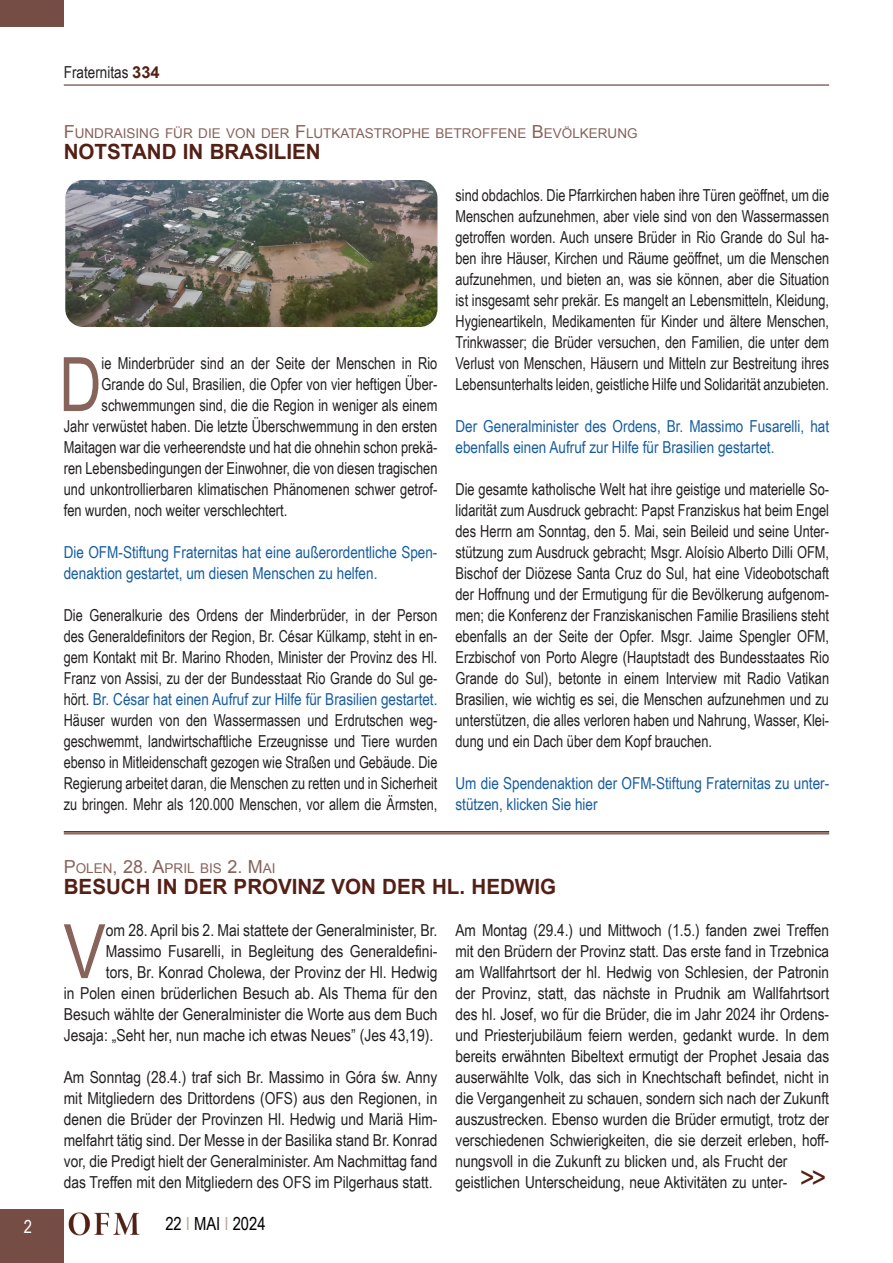
<style>
.page{position:relative;width:893px;height:1263px;background:#fff}
.page>*{position:absolute;margin:0;border:0;box-sizing:border-box;transform-origin:0 0}
.Testo_normal{font:75.15px "Arial Narrow";color:#87635b;scale:.95 1}
.Testo_normal-2{font:75.15px "Arial Narrow";color:#87635b}
.Testo_sinEspacio{font:30px "Arial Narrow";color:#542015}
.Titolo{font:700 21px "Arial";color:#542015}
.t1{font:18px "Arial Narrow";color:#000}
.t2{font:18px "Arial Narrow";color:#fff}
.Testo_normal-3{font:16.5px/21px "Arial Narrow";color:#231f20;text-align:right}
.Testo_normal-4{font:16.5px/21px "Arial Narrow";color:#231f20;text-align:justify;scale:.94 1}
.Testo_normal-5{font:16.5px/21px "Arial Narrow";color:#231f20;text-align:justify;scale:.95 1}
.Testo_normal-6{font:16.5px/21px "Arial Narrow";color:#175d9e}
.Titolo_piccolo{font:13.5px "Arial";color:#87635b}
.s1{font-family:"Arial";font-weight:700;color:#542015}
.s2{font-size:18px}
.s3{color:#175d9e}
.s4{color:#bba6a1}
</style>
<div class="page">
<div style="left:0;top:1209px;width:64px;height:54px;background:#764d44"></div>
<hr style="left:64px;top:85px;width:765px;height:1px;background:#542015">
<div style="left:0;top:0;width:64px;height:27px;background:#764d44"></div>
<img style="left:69px;top:1212px;width:71px;height:24px">
<img style="left:65px;top:180px;width:372px;height:147px">
<hr style="left:64px;top:831px;width:765px;height:2px;background:#542015">
<hr style="left:64px;top:833px;width:765px;height:1px;background:#542015">
<p class="t2" style="left:24px;top:1213px;width:10px">2</p>
<p class="Testo_normal-3" style="left:64px;top:61px;width:97px">Fraternitas <span class="s1">334</span></p>
<p class="Titolo_piccolo" style="left:64px;top:124px;width:575px"><span class="s2">F</span>UNDRAISING FÜR DIE VON DER <span class="s2">F</span>LUTKATASTROPHE BETROFFENE <span class="s2">B</span>EVÖLKERUNG</p>
<p class="Titolo" style="left:64px;top:138px;width:258px">NOTSTAND IN BRASILIEN</p>
<p class="Testo_normal" style="left:59px;top:329px;width:46px">D</p>
<p class="Testo_normal-5" style="left:102px;top:352px;width:355px">ie Minderbrüder sind an der Seite der Menschen in Rio</p>
<p class="Testo_normal-5" style="left:102px;top:373px;width:355px">Grande do Sul, Brasilien, die Opfer von vier heftigen Über-</p>
<p class="Testo_normal-5" style="left:102px;top:394px;width:355px">schwemmungen sind, die die Region in weniger als einem</p>
<p class="Testo_normal-5" style="left:64px;top:415px;width:395px">Jahr verwüstet haben. Die letzte Überschwemmung in den ersten</p>
<p class="Testo_normal-5" style="left:64px;top:436px;width:395px">Maitagen war die verheerendste und hat die ohnehin schon prekä-</p>
<p class="Testo_normal-5" style="left:64px;top:457px;width:395px">ren Lebensbedingungen der Einwohner, die von diesen tragischen</p>
<p class="Testo_normal-5" style="left:64px;top:478px;width:395px">und unkontrollierbaren klimatischen Phänomenen schwer getrof-</p>
<p class="Testo_normal-5" style="left:64px;top:499px;width:237px">fen wurden, noch weiter verschlechtert.</p>
<p class="Testo_normal-6" style="left:64px;top:541px;width:375px">Die OFM-Stiftung Fraternitas hat eine außerordentliche Spen&shy;denaktion gestartet, um diesen Menschen zu helfen.</p>
<p class="Testo_normal-4" style="left:64px;top:604px;width:399px">Die Generalkurie des Ordens der Minderbrüder, in der Person des Generaldefinitors der Region, Br. César Külkamp, steht in en&shy;gem Kontakt mit Br. Marino Rhoden, Minister der Provinz des Hl.<br>Franz von Assisi, zu der der Bundesstaat Rio Grande do Sul ge&shy;hört. <span class="s3">Br. César hat einen Aufruf zur Hilfe für Brasilien gestartet.<br></span>Häuser wurden von den Wassermassen und Erdrutschen weg&shy;geschwemmt, landwirtschaftliche Erzeugnisse und Tiere wurden ebenso in Mitleidenschaft gezogen wie Straßen und Gebäude. Die Regierung arbeitet daran, die Menschen zu retten und in Sicherheit zu bringen. Mehr als 120.000 Menschen, vor allem die Ärmsten,</p>
<p class="Testo_normal-4" style="left:455px;top:184px;width:399px">sind obdachlos. Die Pfarrkirchen haben ihre Türen geöffnet, um die Menschen aufzunehmen, aber viele sind von den Wassermassen getroffen worden. Auch unsere Brüder in Rio Grande do Sul ha&shy;ben ihre Häuser, Kirchen und Räume geöffnet, um die Menschen aufzunehmen, und bieten an, was sie können, aber die Situation ist insgesamt sehr prekär. Es mangelt an Lebensmitteln, Kleidung, Hygieneartikeln, Medikamenten für Kinder und ältere Menschen, Trinkwasser; die Brüder versuchen, den Familien, die unter dem Verlust von Menschen, Häusern und Mitteln zur Bestreitung ihres Lebensunterhalts leiden, geistliche Hilfe und Solidarität anzubieten.</p>
<p class="Testo_normal-6" style="left:455px;top:415px;width:375px">Der Generalminister des Ordens, Br. Massimo Fusarelli, hat ebenfalls einen Aufruf zur Hilfe für Brasilien gestartet.</p>
<p class="Testo_normal-5" style="left:455px;top:478px;width:395px">Die gesamte katholische Welt hat ihre geistige und materielle So&shy;lidarität zum Ausdruck gebracht: Papst Franziskus hat beim Engel des Herrn am Sonntag, den 5. Mai, sein Beileid und seine Unter&shy;stützung zum Ausdruck gebracht; Msgr. Aloísio Alberto Dilli OFM, Bischof der Diözese Santa Cruz do Sul, hat eine Videobotschaft der Hoffnung und der Ermutigung für die Bevölkerung aufgenom&shy;men; die Konferenz der Franziskanischen Familie Brasiliens steht ebenfalls an der Seite der Opfer. Msgr. Jaime Spengler OFM, Erzbischof von Porto Alegre (Hauptstadt des Bundesstaates Rio Grande do Sul), betonte in einem Interview mit Radio Vatikan Brasilien, wie wichtig es sei, die Menschen aufzunehmen und zu unterstützen, die alles verloren haben und Nahrung, Wasser, Klei&shy;dung und ein Dach über dem Kopf brauchen.</p>
<p class="Testo_normal-6" style="left:455px;top:772px;width:375px">Um die Spendenaktion der OFM-Stiftung Fraternitas zu unter&shy;stützen, klicken Sie hier</p>
<p class="Titolo_piccolo" style="left:64px;top:859px;width:213px"><span class="s2">P</span>OLEN<span class="s2">, 28. A</span>PRIL BIS <span class="s2">2. M</span>AI</p>
<p class="Titolo" style="left:64px;top:873px;width:494px">BESUCH IN DER PROVINZ VON DER HL. HEDWIG</p>
<p class="Testo_normal-2" style="left:63px;top:896px;width:44px">V</p>
<p class="Testo_normal-3" style="left:64px;top:919px;width:375px">om 28. April bis 2. Mai stattete der Generalminister, Br.<br>Massimo Fusarelli, in Begleitung des Generaldefini-<br>tors, Br. Konrad Cholewa, der Provinz der Hl. Hedwig<br>in Polen einen brüderlichen Besuch ab. Als Thema für den Besuch wählte der Generalminister die Worte aus dem Buch Jesaja: „Seht her, nun mache ich etwas Neues” (Jes 43,19).</p>
<p class="Testo_normal-3" style="left:64px;top:1066px;width:375px;text-align:justify">Am Sonntag (28.4.) traf sich Br. Massimo in Góra św. Anny mit Mitgliedern des Drittordens (OFS) aus den Regionen, in denen die Brüder der Provinzen Hl. Hedwig und Mariä Him&shy;melfahrt tätig sind. Der Messe in der Basilika stand Br. Konrad vor, die Predigt hielt der Generalminister. Am Nachmittag fand das Treffen mit den Mitgliedern des OFS im Pilgerhaus statt.</p>
<p class="Testo_normal-3" style="left:455px;top:919px;width:375px;text-align:left">Am Montag (29.4.) und Mittwoch (1.5.) fanden zwei Treffen mit den Brüdern der Provinz statt. Das erste fand in Trzebnica am Wallfahrtsort der hl. Hedwig von Schlesien, der Patronin der Provinz, statt, das nächste in Prudnik am Wallfahrtsort des hl. Josef, wo für die Brüder, die im Jahr 2024 ihr Ordens&shy;und Priesterjubiläum feiern werden, gedankt wurde. In dem bereits erwähnten Bibeltext ermutigt der Prophet Jesaia das auserwählte Volk, das sich in Knechtschaft befindet, nicht in die Vergangenheit zu schauen, sondern sich nach der Zukunft auszustrecken. Ebenso wurden die Brüder ermutigt, trotz der verschiedenen Schwierigkeiten, die sie derzeit erleben, hoff&shy;nungsvoll in die Zukunft zu blicken und, als Frucht der geistlichen Unterscheidung, neue Aktivitäten zu unter-</p>
<p class="Testo_sinEspacio" style="left:800px;top:1155px;width:27px">&gt;&gt;</p>
<p class="t1" style="left:165px;top:1210px;width:102px">22 <span class="s4">I</span> MAI <span class="s4">I</span> 2024</p>
</div>
